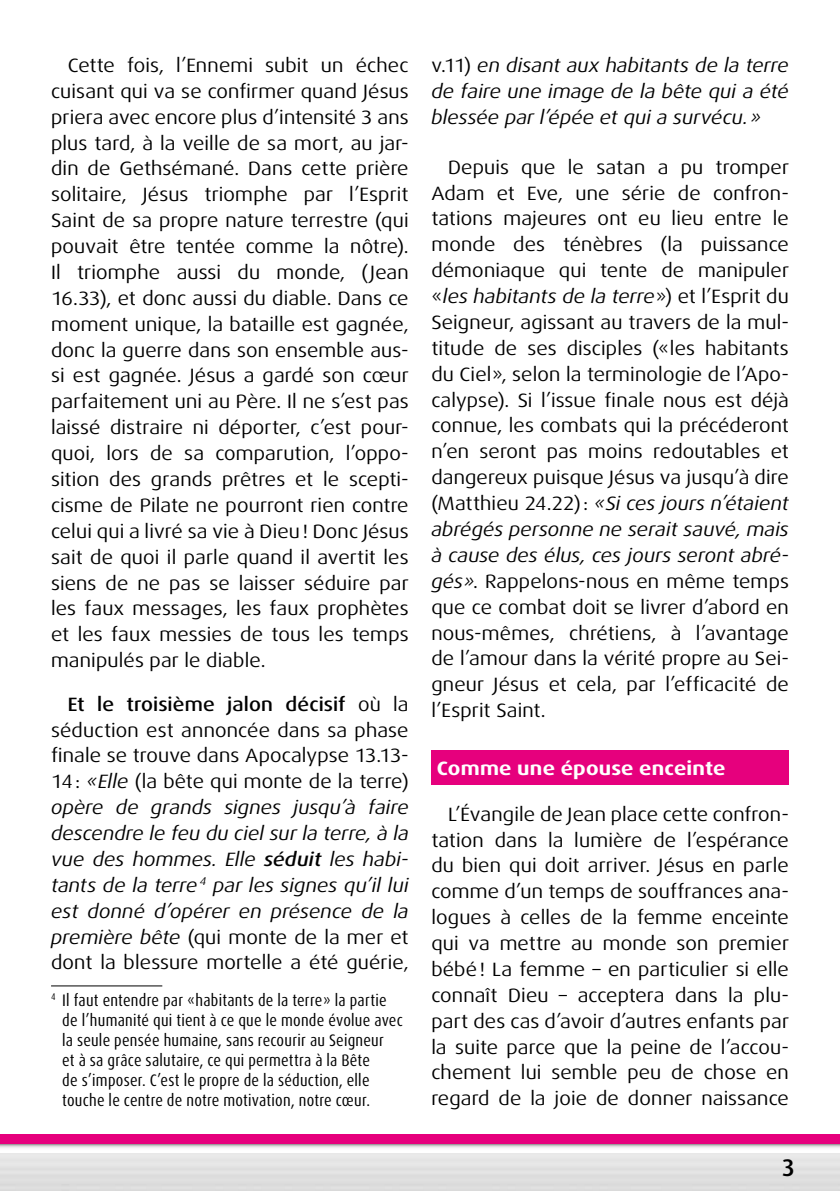
<style>
.page{position:relative;width:840px;height:1191px;background:#fff}
.page>*{position:absolute;margin:0;border:0;box-sizing:border-box;transform-origin:0 0}
.t1{font:500 24px "Dax OT";color:#000}
.t2{font:expanded 19.4px/25.8px "Dax OT";letter-spacing:.005em;color:#000;text-align:justify}
.t3{font:italic expanded 19.4px/25.8px "Dax OT";letter-spacing:.005em;color:#000;text-align:justify}
.t4{font:700 expanded 19.4px "Dax OT";letter-spacing:.01em;color:#fff}
.t5{font:condensed 16.6px/20px "Dax OT";letter-spacing:.015em;color:#000}
.s1{font-weight:500;font-style:normal}
.s2{font-style:normal}
.s3{font-weight:500}
.s4{font-style:italic}
</style>
<div class="page">
<svg style="left:0;top:1143px;width:839px;height:5px"></svg>
<div style="left:0;top:1134px;width:839px;height:9px;background:#e6007d"></div>
<div style="left:431px;top:750px;width:357px;height:34px;background:#e6007d"></div>
<hr style="left:51px;top:985px;width:111px;height:1px;background:#000">
<p class="t2" style="left:51px;top:52px;width:359px;text-indent:17px">Cette fois, l’Ennemi subit un échec cuisant qui va se confirmer quand Jésus priera avec encore plus d’intensité 3 ans plus tard, à la veille de sa mort, au jar&shy;din de Gethsémané. Dans cette prière solitaire, Jésus triomphe par l’Esprit Saint de sa propre nature terrestre (qui pouvait être tentée comme la nôtre).<br>Il triomphe aussi du monde, (Jean 16.33), et donc aussi du diable. Dans ce moment unique, la bataille est gagnée, donc la guerre dans son ensemble aus&shy;si est gagnée. Jésus a gardé son cœur parfaitement uni au Père. Il ne s’est pas laissé distraire ni déporter, c’est pour&shy;quoi, lors de sa comparution, l’oppo&shy;sition des grands prêtres et le scepti&shy;cisme de Pilate ne pourront rien contre celui qui a livré sa vie à Dieu! Donc Jésus sait de quoi il parle quand il avertit les siens de ne pas se laisser séduire par les faux messages, les faux prophètes et les faux messies de tous les temps manipulés par le diable.</p>
<p class="t3" style="left:51px;top:691px;width:359px;text-indent:17px"><span class="s1">Et le troisième jalon décisif</span> <span class="s2">où la séduction est annoncée dans sa phase finale se trouve dans Apocalypse 13.13- 14:</span> «Elle <span class="s2">(la bête qui monte de la terre) </span>opère de grands signes jusqu’à faire descendre le feu du ciel sur la terre, à la vue des hommes. Elle <span class="s3">séduit</span> les habi&shy;tants de la terre <sup>4</sup> par les signes qu’il lui est donné d’opérer en présence de la première bête <span class="s2">(qui monte de la mer et dont la blessure mortelle a été guérie,</span></p>
<p class="t5" style="left:62px;top:990px;width:342px;text-indent:-11px"><sup>4</sup> Il faut entendre par «habitants de la terre» la partie de l’humanité qui tient à ce que le monde évolue avec la seule pensée humaine, sans recourir au Seigneur<br>et à sa grâce salutaire, ce qui permettra à la Bête<br>de s’imposer. C’est le propre de la séduction, elle touche le centre de notre motivation, notre cœur.</p>
<p class="t3" style="left:431px;top:52px;width:359px"><span class="s2">v.11)</span> en disant aux habitants de la terre de faire une image de la bête qui a été blessée par l’épée et qui a survécu.»</p>
<p class="t2" style="left:431px;top:154px;width:359px;text-indent:17px">Depuis que le satan a pu tromper Adam et Eve, une série de confron&shy;tations majeures ont eu lieu entre le monde des ténèbres (la puissance démoniaque qui tente de manipuler «<span class="s4">les habitants de la terre</span>») et l’Esprit du Seigneur, agissant au travers de la mul&shy;titude de ses disciples («les habitants du Ciel», selon la terminologie de l’Apo&shy;calypse). Si l’issue finale nous est déjà connue, les combats qui la précéderont n’en seront pas moins redoutables et dangereux puisque Jésus va jusqu’à dire (Matthieu 24.22): <span class="s4">«Si ces jours n’étaient abrégés personne ne serait sauvé, mais à cause des élus, ces jours seront abré&shy;gés»</span>. Rappelons-nous en même temps que ce combat doit se livrer d’abord en nous-mêmes, chrétiens, à l’avantage de l’amour dans la vérité propre au Sei&shy;gneur Jésus et cela, par l’efficacité de l’Esprit Saint.</p>
<p class="t4" style="left:436px;top:755px;width:290px">Comme une épouse enceinte</p>
<p class="t2" style="left:431px;top:801px;width:359px;text-indent:17px">L’Évangile de Jean place cette confron&shy;tation dans la lumière de l’espérance du bien qui doit arriver. Jésus en parle comme d’un temps de souffrances ana&shy;logues à celles de la femme enceinte qui va mettre au monde son premier bébé! La femme – en particulier si elle connaît Dieu – acceptera dans la plu&shy;part des cas d’avoir d’autres enfants par la suite parce que la peine de l’accou&shy;chement lui semble peu de chose en regard de la joie de donner naissance</p>
<p class="t1" style="left:782px;top:1152px;width:13px">3</p>
</div>
